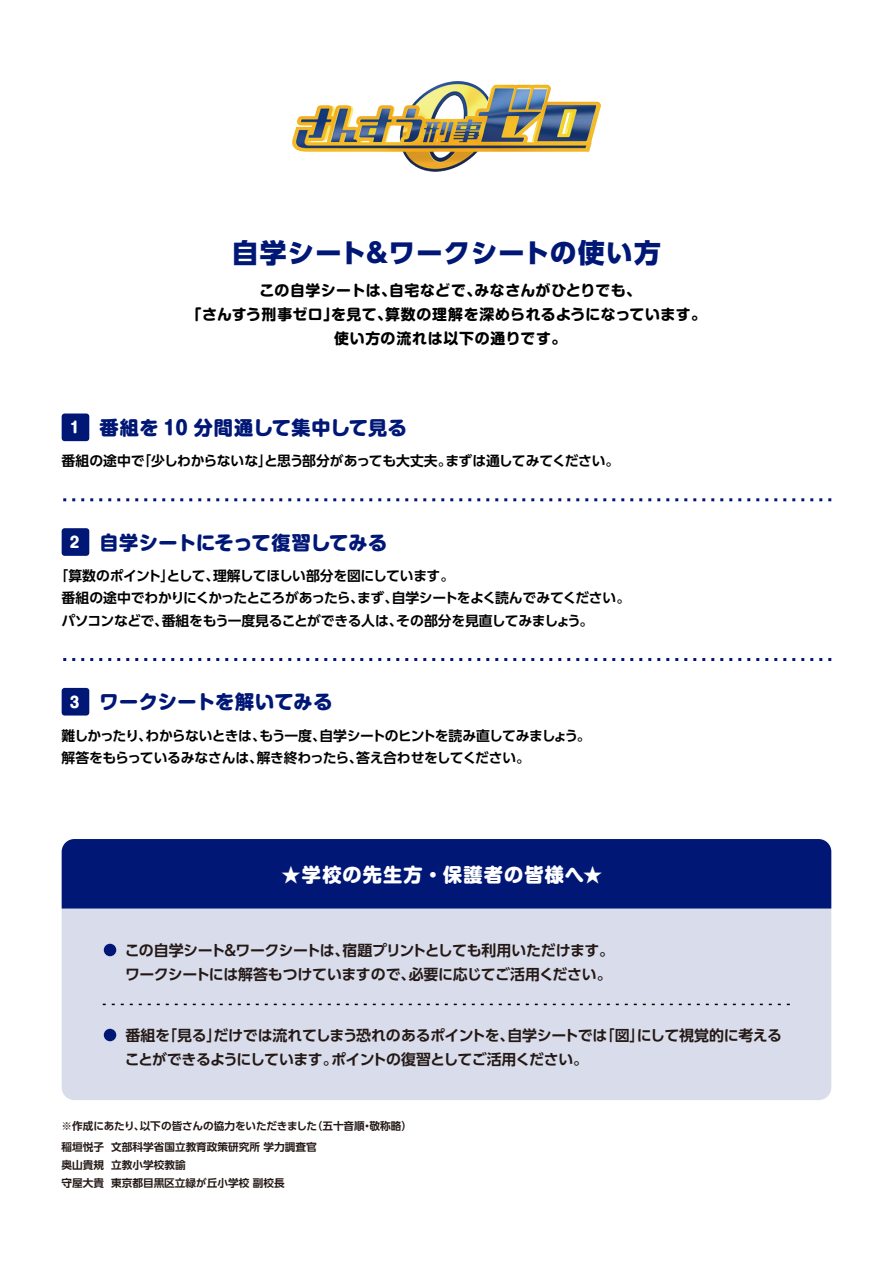
<style>
.page{position:relative;width:893px;height:1263px;background:#fff}
.page>*{position:absolute;margin:0;border:0;box-sizing:border-box;transform-origin:0 0}
.t1{font:800 26.7px "UD Shin Go Pro";letter-spacing:.03em;color:#001776}
.t2{font:800 19.2px "Shin M Go";letter-spacing:.02em;color:#001776}
.t3{font:800 19.2px "Shin M Go";letter-spacing:.06em;color:#fff}
.t4{font:700 14.85px/24px "UD Shin Go Pro De";letter-spacing:-.025em;color:#231815}
.t5{font:700 14.85px/24px "Shin M Go";letter-spacing:.035em;color:#000;text-align:center}
.t6{font:800 14.85px "Shin M Go";color:#fff}
.t7{font:700 13.8px/22.5px "UD Shin Go Pro De";letter-spacing:-.03em;color:#000}
.t8{font:700 10.65px/20.7px "UD Shin Go Pro De";color:#231815}
</style>
<div class="page">
<img style="left:292px;top:81px;width:309px;height:91px">
<svg style="left:63px;top:498px;width:768px;height:3px"></svg>
<svg style="left:63px;top:658px;width:768px;height:3px"></svg>
<div style="left:62px;top:413px;width:27px;height:28px;background:#001776;border-radius:3px"></div>
<div style="left:62px;top:528px;width:27px;height:28px;background:#001776;border-radius:3px"></div>
<div style="left:62px;top:688px;width:27px;height:27px;background:#001776;border-radius:3px"></div>
<div style="left:62px;top:908px;width:769px;height:192px;background:#d9dcea"></div>
<div style="left:62px;top:839px;width:769px;height:69px;background:#001776"></div>
<svg style="left:103px;top:1004px;width:687px;height:1px"></svg>
<div style="left:104px;top:944px;width:12px;height:12px;background:#001776;border-radius:50%"></div>
<div style="left:104px;top:1029px;width:12px;height:12px;background:#001776;border-radius:50%"></div>
<h1 class="t1" style="left:232px;top:231px;width:431px">自学シート＆ワークシートの使い方</h1>
<p class="t5" style="left:187px;top:277px;width:521px">この自学シートは、自宅などで、みなさんがひとりでも、<br>「さんすう刑事ゼロ」を見て、算数の理解を深められるようになっています。使い方の流れは以下の通りです。</p>
<h2 class="t2" style="left:100px;top:413px;width:309px">番組を 10 分間通して集中して見る</h2>
<p class="t6" style="left:70px;top:417px;width:11px">1</p>
<p class="t7" style="left:62px;top:449px;width:559px">番組の途中で「少しわからないな」と思う部分があっても大丈夫。まずは通してみてください。</p>
<h2 class="t2" style="left:100px;top:528px;width:289px">自学シートにそって復習してみる</h2>
<p class="t6" style="left:70px;top:531px;width:11px">2</p>
<p class="t7" style="left:62px;top:564px;width:570px;text-indent:-7px">「算数のポイント」として、理解してほしい部分を図にしています。<br>番組の途中でわかりにくかったところがあったら、まず、自学シートをよく読んでみてください。パソコンなどで、番組をもう一度見ることができる人は、その部分を見直してみましょう。</p>
<h2 class="t2" style="left:100px;top:688px;width:235px">ワークシートを解いてみる</h2>
<p class="t6" style="left:70px;top:691px;width:11px">3</p>
<p class="t7" style="left:62px;top:724px;width:531px">難しかったり、わからないときは、もう一度、自学シートのヒントを読み直してみましょう。解答をもらっているみなさんは、解き終わったら、答え合わせをしてください。</p>
<h2 class="t3" style="left:282px;top:860px;width:322px">★学校の先生方・保護者の皆様へ★</h2>
<p class="t4" style="left:125px;top:937px;width:491px">この自学シート＆ワークシートは、宿題プリントとしても利用いただけます。ワークシートには解答もつけていますので、必要に応じてご活用ください。</p>
<p class="t4" style="left:125px;top:1023px;width:659px">番組を「見る」だけでは流れてしまう恐れのあるポイントを、自学シートでは「図」にして視覚的に考えることができるようにしています。ポイントの復習としてご活用ください。</p>
<p class="t8" style="left:62px;top:1116px;width:352px">※作成にあたり、以下の皆さんの協力をいただきました（五十音順・敬称略）稲垣悦子 文部科学省国立教育政策研究所 学力調査官</p>
<p class="t8" style="left:62px;top:1156px;width:225px;line-height:18px">奥山貴規 立教小学校教諭<br>守屋大貴 東京都目黒区立緑が丘小学校 副校長</p>
</div>
